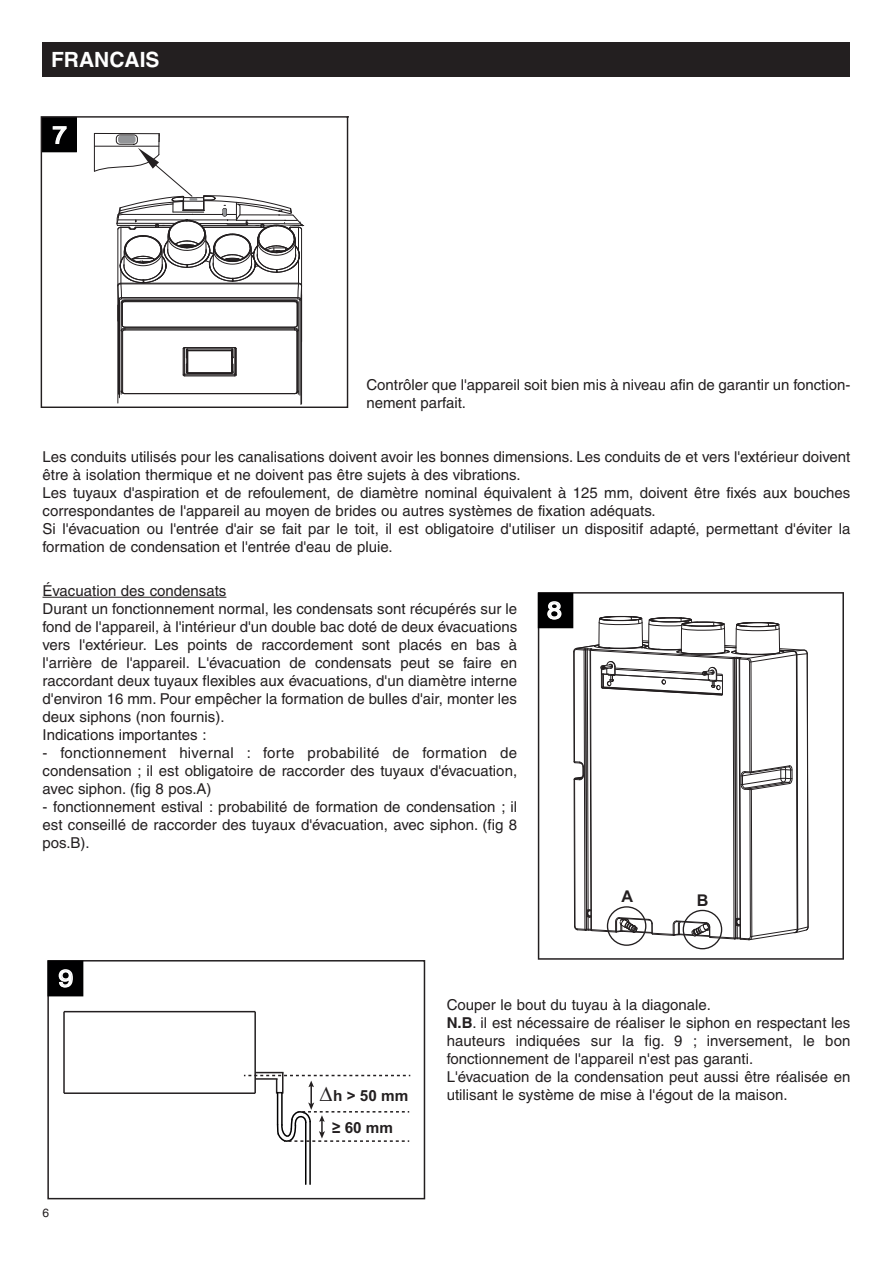
<style>
.page{position:relative;width:893px;height:1263px;background:#fff}
.page>*{position:absolute;margin:0;border:0;box-sizing:border-box;transform-origin:0 0}
.t1{font:23.1px "Arial";color:#fff;scale:1.17 1}
.t2{font:700 21px "Helvetica LT";color:#fff}
.t3{font:700 16.2px "Arial";color:#231f20}
.t4{font:700 15.3px/32.2px "Arial";color:#231f20;text-align:center}
.t5{font:15px/18px "Helvetica LT";color:#231f20}
.t6{font:12px "Helvetica LT";color:#231f20}
.s1{font-size:21.45px}
.s2{font-weight:700}
</style>
<div class="page">
<hr style="left:43px;top:597px;width:183px;height:1px;background:#231f20">
<div style="left:43px;top:43px;width:807px;height:34px;background:#231f20"></div>
<div style="left:42px;top:118px;width:34px;height:34px;background:#000001"></div>
<div style="left:41px;top:117px;width:36px;height:35px;border:2px solid #000001"></div>
<svg style="left:93px;top:133px;width:212px;height:272px"></svg>
<div style="left:41px;top:116px;width:307px;height:292px;border:1px solid #231f20"></div>
<svg style="left:538px;top:592px;width:306px;height:368px"></svg>
<div style="left:539px;top:593px;width:34px;height:34px;background:#000001"></div>
<div style="left:538px;top:593px;width:35px;height:35px;border:2px solid #000001"></div>
<div style="left:607px;top:906px;width:39px;height:40px;border:1px solid #231f20;border-radius:50%"></div>
<div style="left:683px;top:910px;width:39px;height:39px;border:1px solid #231f20;border-radius:50%"></div>
<div style="left:47px;top:960px;width:378px;height:239px;border:2px solid #231f20"></div>
<hr style="left:305px;top:1122px;width:1px;height:62px;background:#000001">
<hr style="left:309px;top:1121px;width:2px;height:63px;background:#000001">
<hr style="left:254px;top:1012px;width:2px;height:81px;background:#231f20">
<hr style="left:64px;top:1011px;width:191px;height:1px;background:#231f20">
<hr style="left:63px;top:1012px;width:2px;height:81px;background:#231f20">
<hr style="left:64px;top:1092px;width:191px;height:2px;background:#231f20">
<svg style="left:244px;top:1072px;width:166px;height:72px"></svg>
<div style="left:48px;top:961px;width:34px;height:34px;background:#000001"></div>
<div style="left:48px;top:960px;width:35px;height:36px;border:2px solid #000001"></div>
<h2 class="t2" style="left:51px;top:47px;width:110px">FRANCAIS</h2>
<h1 class="t1" style="left:52px;top:122px;width:14px">7</h1>
<p class="t5" style="left:366px;top:376px;width:485px">Contrôler que l'appareil soit bien mis à niveau afin de garantir un fonction&shy;nement parfait.</p>
<p class="t5" style="left:43px;top:448px;width:809px">Les conduits utilisés pour les canalisations doivent avoir les bonnes dimensions. Les conduits de et vers l'extérieur doivent être à isolation thermique et ne doivent pas être sujets à des vibrations.<br>Les tuyaux d'aspiration et de refoulement, de diamètre nominal équivalent à 125 mm, doivent être fixés aux bouches correspondantes de l'appareil au moyen de brides ou autres systèmes de fixation adéquats.<br>Si l'évacuation ou l'entrée d'air se fait par le toit, il est obligatoire d'utiliser un dispositif adapté, permettant d'éviter la formation de condensation et l'entrée d'eau de pluie.</p>
<p class="t5" style="left:43px;top:581px;width:476px">Évacuation des condensats<br>Durant un fonctionnement normal, les condensats sont récupérés sur le fond de l'appareil, à l'intérieur d'un double bac doté de deux évacuations vers l'extérieur. Les points de raccordement sont placés en bas à l'arrière de l'appareil. L'évacuation de condensats peut se faire en raccordant deux tuyaux flexibles aux évacuations, d'un diamètre interne d'environ 16 mm. Pour empêcher la formation de bulles d'air, monter les deux siphons (non fournis).<br>Indications importantes :</p>
<p class="t5" style="left:43px;top:743px;width:476px;text-align:justify">- fonctionnement hivernal : forte probabilité de formation de condensation ; il est obligatoire de raccorder des tuyaux d'évacuation, avec siphon. (fig 8 pos.A)</p>
<p class="t5" style="left:43px;top:797px;width:476px;text-align:justify">- fonctionnement estival : probabilité de formation de condensation ; il est conseillé de raccorder des tuyaux d'évacuation, avec siphon. (fig 8 pos.B).</p>
<h1 class="t1" style="left:547px;top:597px;width:14px">8</h1>
<h1 class="t1" style="left:58px;top:965px;width:14px">9</h1>
<p class="t6" style="left:43px;top:1205px;width:8px">6</p>
<p class="t4" style="left:320px;top:1079px;width:90px"><span class="s1">∆</span>h &gt; 50 mm ≥ 60 mm</p>
<p class="t3" style="left:622px;top:887px;width:13px">A</p>
<p class="t3" style="left:697px;top:891px;width:13px">B</p>
<p class="t5" style="left:447px;top:995px;width:405px">Couper le bout du tuyau à la diagonale.<br><span class="s2">N.B</span>. il est nécessaire de réaliser le siphon en respectant les hauteurs indiquées sur la fig. 9 ; inversement, le bon fonctionnement de l'appareil n'est pas garanti.<br>L'évacuation de la condensation peut aussi être réalisée en utilisant le système de mise à l'égout de la maison.</p>
</div>
